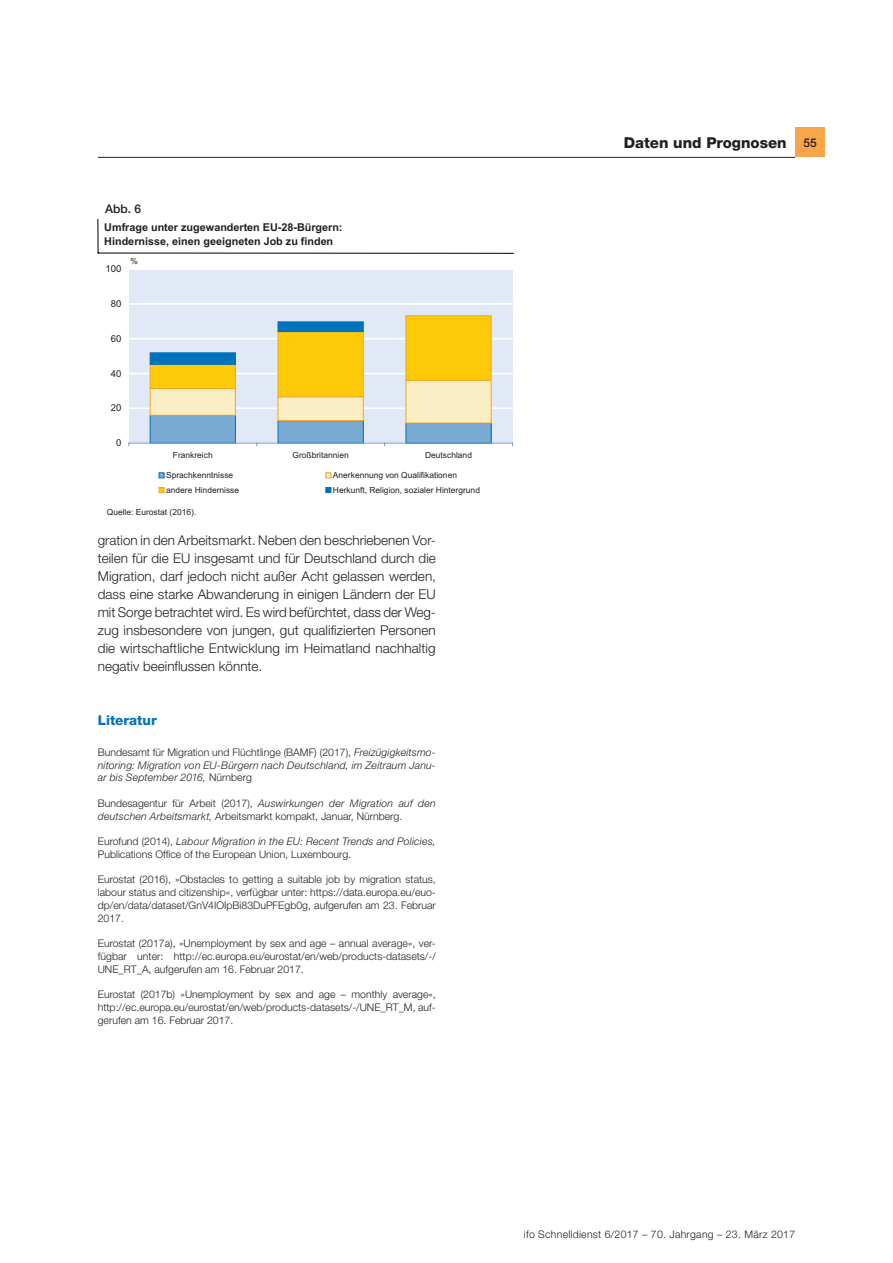
<style>
.page{position:relative;width:893px;height:1263px;background:#fff}
.page>*{position:absolute;margin:0;border:0;box-sizing:border-box;transform-origin:0 0}
.t1{font:800 15px "Helvetica Neue LT Std";color:#231f20}
.t2{font:300 13.5px/18px "Helvetica Neue LT Std";color:#231f20;text-align:justify}
.t3{font:800 13.5px "Helvetica Neue LT Std";color:#0073bc}
.t4{font:500 12px "Helvetica Neue LT Std";color:#231f20}
.t5{font:700 10.8px/13.4px "Arial";color:#231f20}
.t6{font:300 10.5px/12.8px "Helvetica Neue LT Std";color:#231f20;text-align:justify}
.t7{font:italic 300 10.5px/12.8px "Helvetica Neue LT Std";letter-spacing:.02em;color:#231f20;text-align:justify}
.t8{font:300 10.5px "Helvetica Neue LT Std";letter-spacing:.025em;color:#231f20}
.t9{font:9.6px "Arial";color:#231f20}
.t10{font:8.4px "Arial";color:#231f20}
.s1{font-style:normal}
.s2{font-style:italic}
.s3{font-weight:500;font-size:12px}
</style>
<div class="page">
<hr style="left:98px;top:157px;width:697px;height:1px;background:#231f20">
<div style="left:795px;top:128px;width:30px;height:29px;background:#f9a64a"></div>
<div style="left:129px;top:269px;width:383px;height:174px;background:#e1e9f6"></div>
<hr style="left:129px;top:407px;width:383px;height:2px;background:#fff">
<hr style="left:129px;top:373px;width:383px;height:1px;background:#fff">
<hr style="left:129px;top:338px;width:383px;height:2px;background:#fff">
<hr style="left:129px;top:303px;width:383px;height:2px;background:#fff">
<hr style="left:129px;top:268px;width:383px;height:2px;background:#fff">
<div style="left:150px;top:415px;width:85px;height:28px;background:#79aad4"></div>
<div style="left:278px;top:421px;width:85px;height:22px;background:#79aad4"></div>
<div style="left:406px;top:423px;width:85px;height:20px;background:#79aad4"></div>
<div style="left:150px;top:388px;width:86px;height:27px;background:#faeec4"></div>
<div style="left:278px;top:396px;width:85px;height:25px;background:#faeec4;border:1px solid #f9a51b"></div>
<div style="left:406px;top:380px;width:85px;height:43px;background:#faeec4;border:1px solid #f9a51b"></div>
<div style="left:150px;top:364px;width:86px;height:25px;background:#feca0a;border:1px solid #f9a51b"></div>
<div style="left:278px;top:331px;width:85px;height:66px;background:#feca0a;border:1px solid #f9a51b"></div>
<div style="left:406px;top:315px;width:85px;height:65px;background:#feca0a;border:1px solid #f9a51b"></div>
<div style="left:150px;top:353px;width:86px;height:12px;background:#0073bc;border:1px solid #0073bc"></div>
<div style="left:278px;top:322px;width:85px;height:10px;background:#0073bc"></div>
<hr style="left:129px;top:443px;width:383px;height:1px;background:#829ed1">
<svg style="left:159px;top:473px;width:5px;height:5px"></svg>
<svg style="left:326px;top:473px;width:5px;height:5px"></svg>
<svg style="left:159px;top:487px;width:5px;height:6px"></svg>
<svg style="left:326px;top:487px;width:5px;height:6px"></svg>
<hr style="left:98px;top:219px;width:1px;height:34px;background:#000002">
<hr style="left:98px;top:253px;width:416px;height:1px;background:#000002">
<p class="t4" style="left:105px;top:201px;width:38px">Abb. 6</p>
<p class="t5" style="left:104px;top:221px;width:240px">Umfrage unter zugewanderten EU-28-Bürgern:<br>Hindernisse, einen geeigneten Job zu finden</p>
<p class="t10" style="left:131px;top:256px;width:9px">%</p>
<p class="t9" style="left:106px;top:263px;width:17px">100</p>
<p class="t9" style="left:111px;top:297px;width:12px">80</p>
<p class="t9" style="left:111px;top:332px;width:12px">60</p>
<p class="t9" style="left:111px;top:367px;width:12px">40</p>
<p class="t9" style="left:111px;top:402px;width:12px">20</p>
<p class="t9" style="left:116px;top:437px;width:7px">0</p>
<p class="t10" style="left:173px;top:450px;width:41px">Frankreich</p>
<p class="t10" style="left:293px;top:450px;width:58px">Großbritannien</p>
<p class="t10" style="left:425px;top:450px;width:48px">Deutschland</p>
<p class="t10" style="left:166px;top:470px;width:69px">Sprachkenntnisse</p>
<p class="t10" style="left:333px;top:470px;width:126px">Anerkennung von Qualifikationen</p>
<p class="t10" style="left:166px;top:484px;width:75px">andere Hindernisse</p>
<p class="t10" style="left:333px;top:484px;width:149px">Herkunft, Religion, sozialer Hintergrund</p>
<p class="t10" style="left:107px;top:507px;width:91px">Quelle: Eurostat (2016).</p>
<p class="t2" style="left:98px;top:531px;width:340px">gration in den Arbeitsmarkt. Neben den beschriebenen Vor&shy;teilen für die EU insgesamt und für Deutschland durch die Migration, darf jedoch nicht außer Acht gelassen werden, dass eine starke Abwanderung in einigen Ländern der EU mit Sorge betrachtet wird. Es wird befürchtet, dass der Weg&shy;zug insbesondere von jungen, gut qualifizierten Personen die wirtschaftliche Entwicklung im Heimatland nachhaltig negativ beeinflussen könnte.</p>
<p class="t3" style="left:98px;top:712px;width:61px">Literatur</p>
<p class="t7" style="left:98px;top:746px;width:340px"><span class="s1">Bundesamt für Migration und Flüchtlinge (BAMF) (2017),</span> Freizügigkeitsmo&shy;nitoring: Migration von EU-Bürgern nach Deutschland, im Zeitraum Janu&shy;ar bis September 2016, <span class="s1">Nürnberg</span></p>
<p class="t6" style="left:98px;top:797px;width:340px">Bundesagentur für Arbeit (2017), <span class="s2">Auswirkungen der Migration auf den deutschen Arbeitsmarkt,</span> Arbeitsmarkt kompakt, Januar, Nürnberg.</p>
<p class="t6" style="left:98px;top:835px;width:340px">Eurofund (2014), <span class="s2">Labour Migration in the EU: Recent Trends and Policies,<br></span>Publications Office of the European Union, Luxembourg.</p>
<p class="t6" style="left:98px;top:873px;width:340px">Eurostat (2016), »Obstacles to getting a suitable job by migration status, labour status and citizenship«, verfügbar unter: https://data.europa.eu/euo&shy;dp/en/data/dataset/GnV4IOIpBi83DuPFEgb0g, aufgerufen am 23. Februar 2017.</p>
<p class="t6" style="left:98px;top:937px;width:340px">Eurostat (2017a), »Unemployment by sex and age – annual average«, ver&shy;fügbar unter: http://ec.europa.eu/eurostat/en/web/products-datasets/-/ UNE_RT_A, aufgerufen am 16. Februar 2017.</p>
<p class="t6" style="left:98px;top:988px;width:340px">Eurostat (2017b) »Unemployment by sex and age – monthly average«, http://ec.europa.eu/eurostat/en/web/products-datasets/-/UNE_RT_M, auf&shy;gerufen am 16. Februar 2017.</p>
<h1 class="t1" style="left:624px;top:133px;width:194px">Daten und Prognosen <span class="s3">55</span></h1>
<p class="t8" style="left:524px;top:1228px;width:273px">ifo Schnelldienst 6/2017 – 70. Jahrgang – 23. März 2017</p>
</div>
